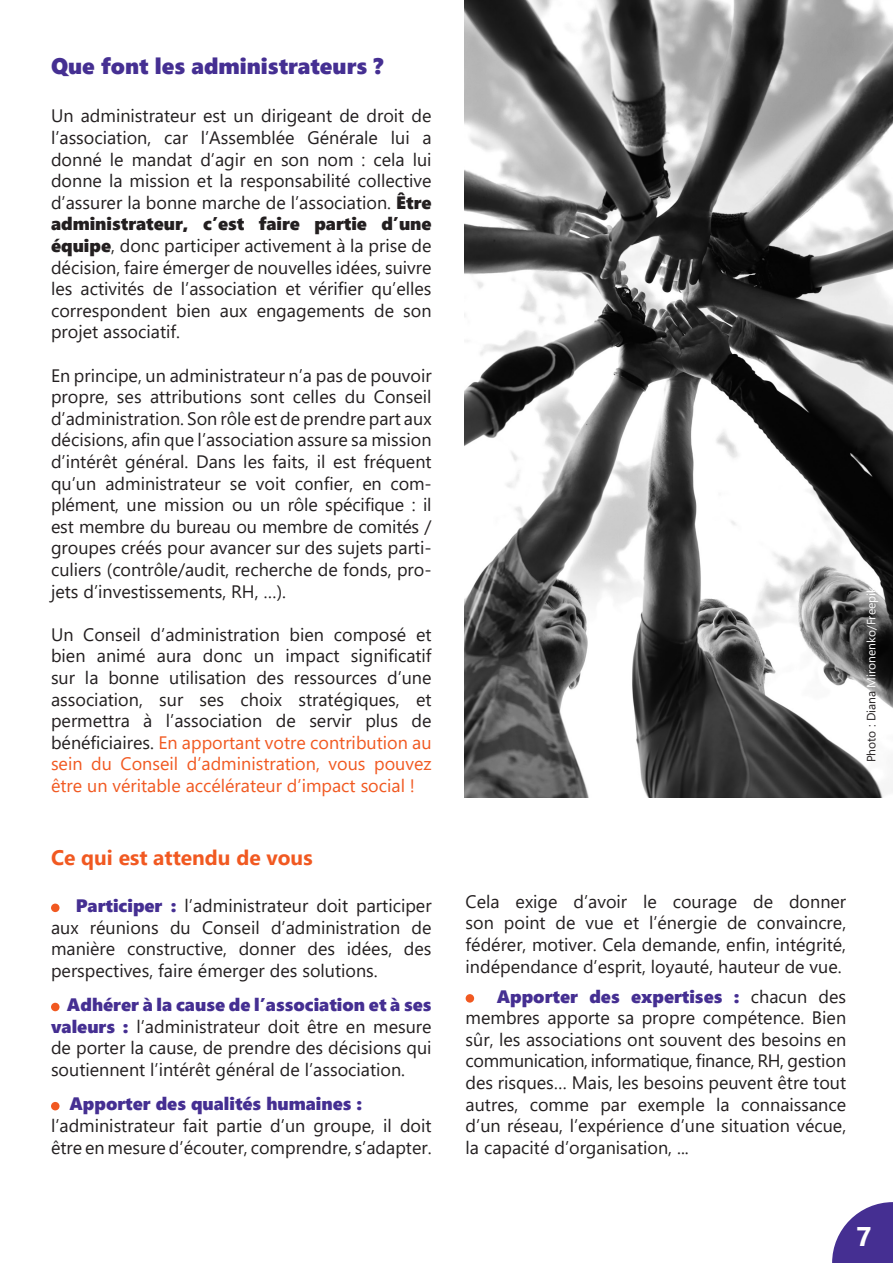
<style>
.page{position:relative;width:893px;height:1263px;background:#fff}
.page>*{position:absolute;margin:0;border:0;box-sizing:border-box;transform-origin:0 0}
.t1{font:700 27px "Segoe UI";color:#fff}
.t2{font:22.5px "Segoe UI Black";color:#452f92}
.t3{font:700 21px "Segoe UI";color:#f15921}
.t4{font:18px/21.6px "Segoe UI";color:#231f20;text-align:justify}
.t5{font:18px "Segoe UI Black";color:#452f92}
.t6{font:12px "Segoe UI";color:#fff}
.s1{font-family:"Segoe UI Black"}
.s2{color:#f15921}
.s3{font-family:"Segoe UI Black";color:#452f92}
.s4{color:#231f20}
</style>
<div class="page">
<svg style="left:832px;top:1202px;width:61px;height:61px"></svg>
<div style="left:51px;top:903px;width:9px;height:9px;background:#f15921;border-radius:50%"></div>
<div style="left:51px;top:1003px;width:9px;height:8px;background:#f15921;border-radius:50%"></div>
<div style="left:51px;top:1102px;width:9px;height:8px;background:#f15921;border-radius:50%"></div>
<div style="left:466px;top:994px;width:8px;height:9px;background:#f15921;border-radius:50%"></div>
<img style="left:464px;top:1px;width:428px;height:796px">
<p class="t2" style="left:51px;top:50px;width:334px">Que font les administrateurs ?</p>
<p class="t4" style="left:51px;top:104px;width:382px">Un administrateur est un dirigeant de droit de l’association, car l’Assemblée Générale lui a donné le mandat d’agir en son nom : cela lui donne la mission et la responsabilité collective d’assurer la bonne marche de l’association. <span class="s1">Être administrateur, c’est faire partie d’une équipe</span>, donc participer activement à la prise de décision, faire émerger de nouvelles idées, suivre les activités de l’association et vérifier qu’elles correspondent bien aux engagements de son projet associatif.</p>
<p class="t4" style="left:51px;top:363px;width:382px">En principe, un administrateur n’a pas de pouvoir propre, ses attributions sont celles du Conseil d’administration. Son rôle est de prendre part aux décisions, afin que l’association assure sa mission d’intérêt général. Dans les faits, il est fréquent qu’un administrateur se voit confier, en com&shy;plément, une mission ou un rôle spécifique : il est membre du bureau ou membre de comités / groupes créés pour avancer sur des sujets parti&shy;culiers (contrôle/audit, recherche de fonds, pro&shy;jets d’investissements, RH, …).</p>
<p class="t4" style="left:51px;top:622px;width:382px">Un Conseil d’administration bien composé et bien animé aura donc un impact significatif sur la bonne utilisation des ressources d’une association, sur ses choix stratégiques, et permettra à l’association de servir plus de bénéficiaires. <span class="s2">En apportant votre contribution au sein du Conseil d’administration, vous pouvez être un véritable accélérateur d’impact social !</span></p>
<p class="t3" style="left:51px;top:838px;width:263px">Ce qui est attendu de vous</p>
<p class="t4" style="left:51px;top:893px;width:382px;text-indent:25px"><span class="s3">Participer :</span> l’administrateur doit participer aux réunions du Conseil d’administration de manière constructive, donner des idées, des perspectives, faire émerger des solutions.</p>
<p class="t4" style="left:51px;top:992px;width:382px;text-indent:16px"><span class="s3">Adhérer à la cause de l’association et à ses valeurs :</span> l’administrateur doit être en mesure de porter la cause, de prendre des décisions qui soutiennent l’intérêt général de l’association.</p>
<p class="t5" style="left:69px;top:1091px;width:294px">Apporter des qualités humaines :</p>
<p class="t4" style="left:51px;top:1113px;width:382px">l’administrateur fait partie d’un groupe, il doit être en mesure d’écouter, comprendre, s’adapter.</p>
<p class="t6" style="left:860px;top:762px;width:177px;rotate:-90deg"><span class="s4">Photo : Diana</span> Mironenko/Freepik</p>
<p class="t4" style="left:466px;top:889px;width:382px">Cela exige d’avoir le courage de donner son point de vue et l’énergie de convaincre, fédérer, motiver. Cela demande, enfin, intégrité, indépendance d’esprit, loyauté, hauteur de vue.</p>
<p class="t4" style="left:466px;top:984px;width:382px;text-indent:31px"><span class="s3">Apporter des expertises :</span> chacun des membres apporte sa propre compétence. Bien sûr, les associations ont souvent des besoins en communication, informatique, finance, RH, gestion des risques… Mais, les besoins peuvent être tout autres, comme par exemple la connaissance d’un réseau, l’expérience d’une situation vécue, la capacité d’organisation, ...</p>
<p class="t1" style="left:856px;top:1211px;width:17px">7</p>
</div>
